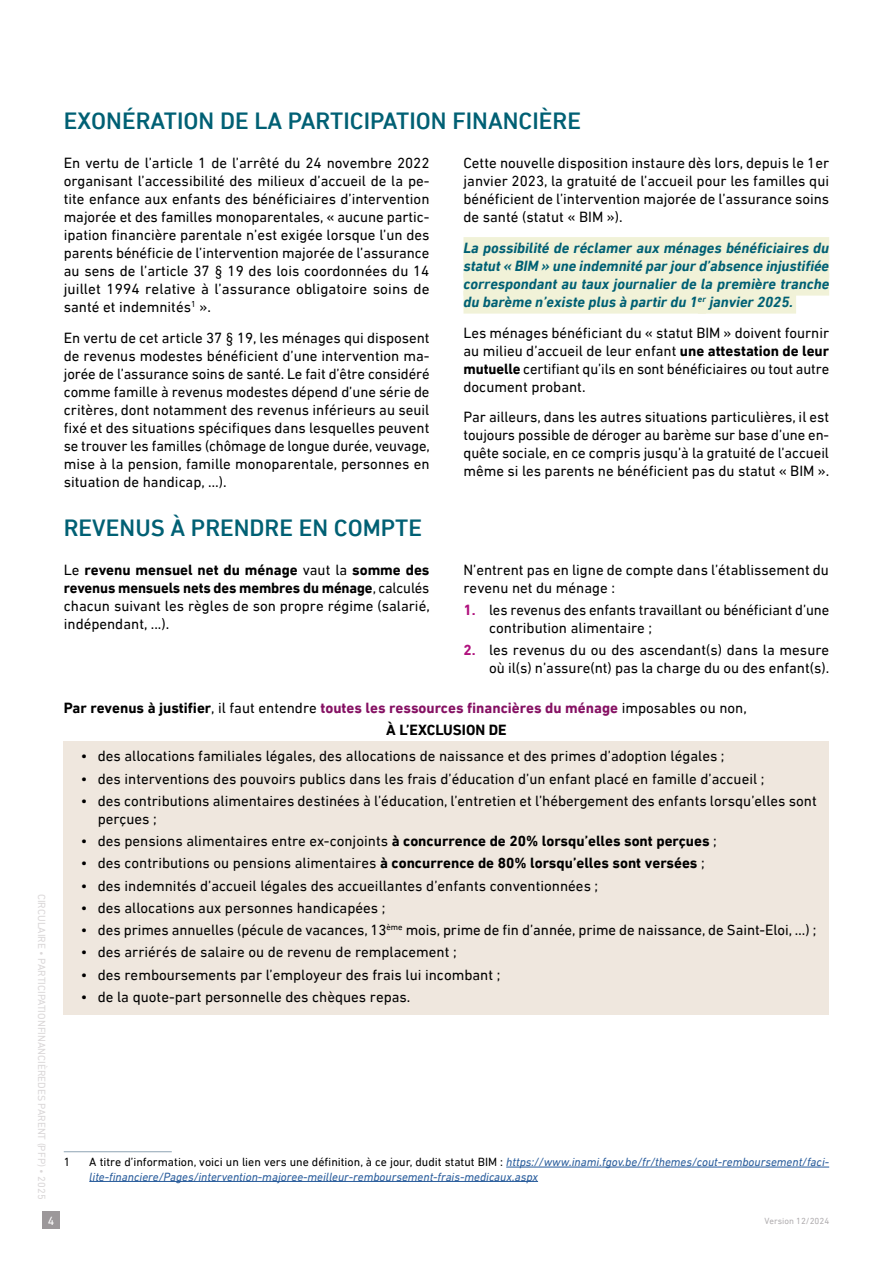
<style>
.page{position:relative;width:893px;height:1263px;background:#fff}
.page>*{position:absolute;margin:0;border:0;box-sizing:border-box;transform-origin:0 0}
.t1{font:500 24px "DIN Next LT Pro";color:#006074}
.t2{font:15px/18px "DIN Next LT Pro";color:#000;text-align:justify}
.t3{font:italic 700 15px/18px "DIN Next LT Pro";color:#006074;text-align:justify}
.t4{font:700 15px "DIN Next LT Pro";color:#851163}
.t5{font:700 15px "DIN Next LT Pro";color:#000}
.Note_de_bas_de_page{font:italic 12px/14.4px "DIN Next LT Pro";color:#275b9b}
.t6{font:12px "DIN Next LT Pro";color:#fff}
.Note_de_bas_de_page-2{font:12px "DIN Next LT Pro";color:#000}
.t7{font:10.5px "DIN Next LT Pro";color:#dad7d8}
.t8{font:9px "DIN Next LT Pro";color:#b1aeb0}
.s1{font-weight:700}
.s2{font-weight:700;color:#b0117d}
.s3{color:#000}
.s4{font-weight:400;color:#000}
.s5{font-style:normal;color:#000}
</style>
<div class="page">
<div style="left:43px;top:1212px;width:17px;height:17px;background:#9c989a"></div>
<hr style="left:64px;top:1151px;width:108px;height:1px;background:#8ea4b3">
<hr style="left:506px;top:1167px;width:323px;height:1px;background:#275b9b">
<hr style="left:89px;top:1181px;width:449px;height:1px;background:#275b9b">
<div style="left:463px;top:237px;width:366px;height:23px;background:#f1f2d8"></div>
<div style="left:463px;top:255px;width:366px;height:23px;background:#f1f2d8"></div>
<div style="left:463px;top:273px;width:366px;height:23px;background:#f1f2d8"></div>
<div style="left:463px;top:291px;width:235px;height:23px;background:#f1f2d8"></div>
<div style="left:698px;top:296px;width:8px;height:18px;background:#f1f2d8"></div>
<div style="left:706px;top:291px;width:90px;height:23px;background:#f1f2d8"></div>
<div style="left:64px;top:742px;width:765px;height:32px;background:#efe7de"></div>
<div style="left:64px;top:764px;width:765px;height:32px;background:#efe7de"></div>
<div style="left:64px;top:786px;width:765px;height:50px;background:#efe7de"></div>
<div style="left:64px;top:826px;width:765px;height:32px;background:#efe7de"></div>
<div style="left:64px;top:849px;width:765px;height:32px;background:#efe7de"></div>
<div style="left:64px;top:871px;width:765px;height:32px;background:#efe7de"></div>
<div style="left:64px;top:893px;width:765px;height:32px;background:#efe7de"></div>
<div style="left:64px;top:915px;width:765px;height:32px;background:#efe7de"></div>
<div style="left:64px;top:938px;width:765px;height:32px;background:#efe7de"></div>
<div style="left:64px;top:960px;width:765px;height:32px;background:#efe7de"></div>
<div style="left:64px;top:982px;width:765px;height:32px;background:#efe7de"></div>
<h2 class="t1" style="left:64px;top:107px;width:519px">EXONÉRATION DE LA PARTICIPATION FINANCIÈRE</h2>
<p class="t7" style="left:48px;top:894px;width:307px;rotate:90deg">CIRCULAIRE • PARTICIPATIONFINANCIÈREDES PARENT (PFP) • 2025</p>
<p class="t2" style="left:64px;top:154px;width:367px">En vertu de l’article 1 de l’arrêté du 24 novembre 2022 organisant l’accessibilité des milieux d’accueil de la pe&shy;tite enfance aux enfants des bénéficiaires d’intervention majorée et des familles monoparentales, « aucune partic&shy;ipation financière parentale n’est exigée lorsque l’un des parents bénéficie de l’intervention majorée de l’assurance au sens de l’article 37 § 19 des lois coordonnées du 14 juillet 1994 relative à l’assurance obligatoire soins de santé et indemnités<sup>1</sup> ».</p>
<p class="t2" style="left:64px;top:329px;width:368px">En vertu de cet article 37 § 19, les ménages qui disposent de revenus modestes bénéficient d’une intervention ma&shy;jorée de l’assurance soins de santé. Le fait d’être considéré comme famille à revenus modestes dépend d’une série de critères, dont notamment des revenus inférieurs au seuil fixé et des situations spécifiques dans lesquelles peuvent se trouver les familles (chômage de longue durée, veuvage, mise à la pension, famille monoparentale, personnes en situation de handicap, …).</p>
<p class="t2" style="left:463px;top:154px;width:367px">Cette nouvelle disposition instaure dès lors, depuis le 1er janvier 2023, la gratuité de l’accueil pour les familles qui bénéficient de l’intervention majorée de l’assurance soins de santé (statut « BIM »).</p>
<p class="t3" style="left:463px;top:239px;width:367px">La possibilité de réclamer aux ménages bénéficiaires du statut « BIM » une indemnité par jour d’absence injustifiée correspondant au taux journalier de la première tranche du barème n’existe plus à partir du 1<sup>er</sup> janvier 2025.</p>
<p class="t2" style="left:463px;top:323px;width:367px">Les ménages bénéficiant du « statut BIM » doivent fournir au milieu d’accueil de leur enfant <span class="s1">une attestation de leur mutuelle</span> certifiant qu’ils en sont bénéficiaires ou tout autre document probant.</p>
<p class="t2" style="left:463px;top:408px;width:367px">Par ailleurs, dans les autres situations particulières, il est toujours possible de déroger au barème sur base d’une en&shy;quête sociale, en ce compris jusqu’à la gratuité de l’accueil même si les parents ne bénéficient pas du statut « BIM ».</p>
<h2 class="t1" style="left:64px;top:513px;width:360px">REVENUS À PRENDRE EN COMPTE</h2>
<p class="t2" style="left:64px;top:561px;width:368px">Le <span class="s1">revenu mensuel net du ménage</span> vaut la <span class="s1">somme des revenus mensuels nets des membres du ménage</span>, calculés chacun suivant les règles de son propre régime (salarié, indépendant, ...).</p>
<p class="t2" style="left:463px;top:561px;width:367px">N’entrent pas en ligne de compte dans l’établissement du revenu net du ménage :</p>
<p class="t2" style="left:489px;top:601px;width:342px;text-indent:-26px"><span class="s2">1.</span> les revenus des enfants travaillant ou bénéficiant d’une contribution alimentaire ;</p>
<p class="t2" style="left:463px;top:641px;width:367px;text-align:right"><span class="s2">2.</span> les revenus du ou des ascendant(s) dans la mesure où il(s) n’assure(nt) pas la charge du ou des enfant(s).</p>
<p class="t4" style="left:64px;top:699px;width:685px"><span class="s3">Par revenus à justifier</span><span class="s4">, il faut entendre</span> toutes les ressources financières du ménage <span class="s4">imposables ou non,</span></p>
<p class="t5" style="left:386px;top:721px;width:122px">À L’EXCLUSION DE</p>
<p class="t2" style="left:81px;top:747px;width:645px">• des allocations familiales légales, des allocations de naissance et des primes d’adoption légales ;</p>
<p class="t2" style="left:81px;top:769px;width:685px">• des interventions des pouvoirs publics dans les frais d’éducation d’un enfant placé en famille d’accueil ;</p>
<p class="t2" style="left:98px;top:792px;width:720px;text-indent:-17px">• des contributions alimentaires destinées à l’éducation, l’entretien et l’hébergement des enfants lorsqu’elles sont perçues ;</p>
<p class="t2" style="left:81px;top:832px;width:638px">• des pensions alimentaires entre ex-conjoints <span class="s1">à concurrence de 20% lorsqu’elles sont perçues</span> ;</p>
<p class="t2" style="left:81px;top:854px;width:625px">• des contributions ou pensions alimentaires <span class="s1">à concurrence de 80% lorsqu’elles sont versées</span> ;</p>
<p class="t2" style="left:81px;top:876px;width:519px">• des indemnités d’accueil légales des accueillantes d’enfants conventionnées ;</p>
<p class="t2" style="left:81px;top:899px;width:306px">• des allocations aux personnes handicapées ;</p>
<p class="t2" style="left:81px;top:921px;width:737px">• des primes annuelles (pécule de vacances, 13<sup>ème</sup> mois, prime de fin d’année, prime de naissance, de Saint-Eloi, …) ;</p>
<p class="t2" style="left:81px;top:943px;width:377px">• des arriérés de salaire ou de revenu de remplacement ;</p>
<p class="t2" style="left:81px;top:965px;width:421px">• des remboursements par l’employeur des frais lui incombant ;</p>
<p class="t2" style="left:81px;top:988px;width:331px">• de la quote-part personnelle des chèques repas.</p>
<p class="Note_de_bas_de_page-2" style="left:64px;top:1155px;width:8px">1</p>
<p class="Note_de_bas_de_page" style="left:89px;top:1155px;width:741px"><span class="s5">A titre d’information, voici un lien vers une définition, à ce jour, dudit statut BIM :</span> https://www.inami.fgov.be/fr/themes/cout-remboursement/faci&shy;lite-financiere/Pages/intervention-majoree-meilleur-remboursement-frais-medicaux.aspx</p>
<p class="t6" style="left:48px;top:1214px;width:8px">4</p>
<p class="t8" style="left:764px;top:1215px;width:66px">Version 12/2024</p>
</div>
